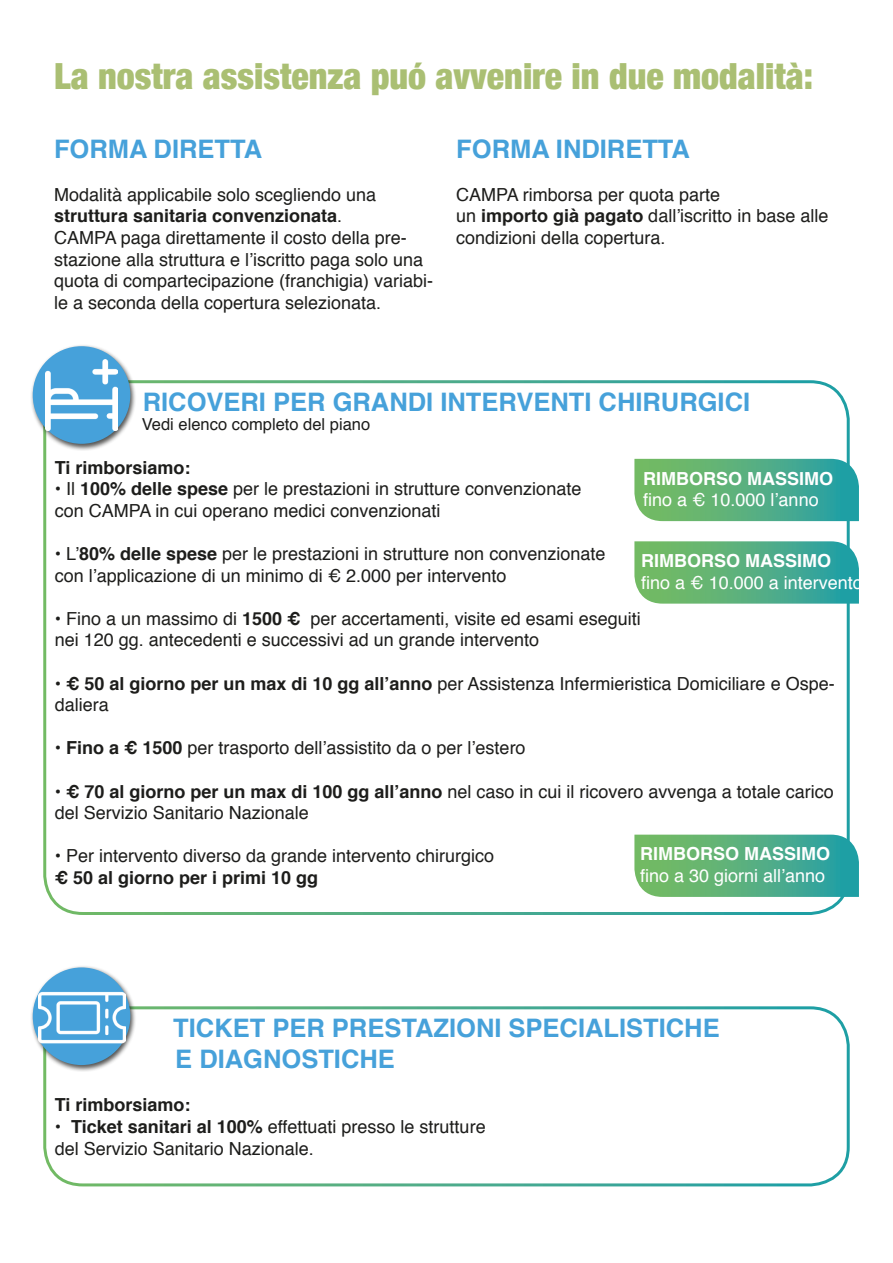
<style>
.page{position:relative;width:893px;height:1263px;background:#fff}
.page>*{position:absolute;margin:0;border:0;box-sizing:border-box;transform-origin:0 0}
.t1{font:900 condensed 36px "Helvetica Neue";color:#aabf73}
.t2{font:700 25.5px "Helvetica";color:#46a1da}
.t3{font:18px/21.6px "Helvetica";color:#1d1d1b}
.t4{font:700 18px "Helvetica";color:#1d1d1b}
.t5{font:18px "Helvetica";color:#fff}
.t6{font:700 18px "Helvetica";color:#fff}
.t7{font:16.5px "Helvetica";color:#1d1d1b}
.s1{font-weight:400}
.s2{font-weight:700}
</style>
<div class="page">
<div style="left:43px;top:380px;width:807px;height:535px;border:3px solid #fff;border-radius:38px"></div>
<div style="left:43px;top:1006px;width:807px;height:180px;border:3px solid #fff;border-radius:38px"></div>
<svg style="left:634px;top:459px;width:225px;height:62px;background:#57b084"></svg>
<svg style="left:634px;top:541px;width:225px;height:63px;background:#59b186"></svg>
<div style="left:30px;top:344px;width:106px;height:107px;background:#1d1d1b;opacity:.75"></div>
<div style="left:33px;top:346px;width:97px;height:98px;background:#46a1da;border-radius:50%"></div>
<div style="left:30px;top:966px;width:106px;height:106px;background:#1d1d1b;opacity:.75"></div>
<svg style="left:33px;top:967px;width:97px;height:98px"></svg>
<img style="left:46px;top:359px;width:71px;height:72px">
<img style="left:39px;top:974px;width:86px;height:87px">
<svg style="left:634px;top:835px;width:225px;height:62px;background:#57b084"></svg>
<p class="t1" style="left:54px;top:47px;width:761px">La nostra assistenza puó avvenire in due modalità:</p>
<p class="t2" style="left:54px;top:129px;width:210px">FORMA DIRETTA</p>
<p class="t3" style="left:54px;top:184px;width:324px">Modalità applicabile solo scegliendo una</p>
<p class="t4" style="left:54px;top:202px;width:290px">struttura sanitaria convenzionata<span class="s1">.</span></p>
<p class="t3" style="left:54px;top:227px;width:381px">CAMPA paga direttamente il costo della pre&shy;stazione alla struttura e l’iscritto paga solo una quota di compartecipazione (franchigia) variabi&shy;le a seconda della copertura selezionata.</p>
<p class="t2" style="left:456px;top:129px;width:235px">FORMA INDIRETTA</p>
<p class="t3" style="left:456px;top:184px;width:265px">CAMPA rimborsa per quota parte</p>
<p class="t3" style="left:456px;top:206px;width:374px">un <span class="s2">importo già pagato</span> dall’iscritto in base alle condizioni della copertura.</p>
<p class="t2" style="left:143px;top:381px;width:609px">RICOVERI PER GRANDI INTERVENTI CHIRURGICI</p>
<p class="t7" style="left:142px;top:412px;width:230px">Vedi elenco completo del piano</p>
<p class="t4" style="left:55px;top:453px;width:137px">Ti rimborsiamo:</p>
<p class="t3" style="left:55px;top:478px;width:528px">• Il <span class="s2">100% delle spese</span> per le prestazioni in strutture convenzionate</p>
<p class="t3" style="left:55px;top:500px;width:387px">con CAMPA in cui operano medici convenzionati</p>
<p class="t3" style="left:55px;top:543px;width:552px">• L’<span class="s2">80% delle spese</span> per le prestazioni in strutture non convenzionate</p>
<p class="t3" style="left:55px;top:565px;width:453px">con l’applicazione di un minimo di € 2.000 per intervento</p>
<p class="t3" style="left:55px;top:608px;width:587px">• Fino a un massimo di <span class="s2">1500 €</span> per accertamenti, visite ed esami eseguiti</p>
<p class="t3" style="left:55px;top:630px;width:486px">nei 120 gg. antecedenti e successivi ad un grande intervento</p>
<p class="t3" style="left:55px;top:673px;width:781px">• <span class="s2">€ 50 al giorno per un max di 10 gg all’anno</span> per Assistenza Infermieristica Domiciliare e Ospe&shy;daliera</p>
<p class="t3" style="left:55px;top:738px;width:472px">• <span class="s2">Fino a € 1500</span> per trasporto dell’assistito da o per l’estero</p>
<p class="t3" style="left:55px;top:781px;width:780px">• <span class="s2">€ 70 al giorno per un max di 100 gg all’anno</span> nel caso in cui il ricovero avvenga a totale carico del Servizio Sanitario Nazionale</p>
<p class="t3" style="left:55px;top:846px;width:441px">• Per intervento diverso da grande intervento chirurgico</p>
<p class="t4" style="left:55px;top:863px;width:265px">€ 50 al giorno per i primi 10 gg</p>
<p class="t6" style="left:643px;top:464px;width:192px">RIMBORSO MASSIMO</p>
<p class="t5" style="left:643px;top:486px;width:177px">fino a € 10.000 l’anno</p>
<p class="t6" style="left:641px;top:546px;width:192px">RIMBORSO MASSIMO</p>
<p class="t5" style="left:641px;top:568px;width:223px">fino a € 10.000 a intervento</p>
<p class="t6" style="left:640px;top:839px;width:192px">RIMBORSO MASSIMO</p>
<p class="t5" style="left:640px;top:862px;width:187px">fino a 30 giorni all’anno</p>
<p class="t2" style="left:173px;top:1008px;width:548px">TICKET PER PRESTAZIONI SPECIALISTICHE</p>
<p class="t2" style="left:175px;top:1038px;width:221px">E DIAGNOSTICHE</p>
<p class="t4" style="left:55px;top:1090px;width:137px">Ti rimborsiamo:</p>
<p class="t3" style="left:55px;top:1116px;width:432px">• <span class="s2">Ticket sanitari al 100%</span> effettuati presso le strutture</p>
<p class="t3" style="left:55px;top:1138px;width:261px">del Servizio Sanitario Nazionale.</p>
</div>
